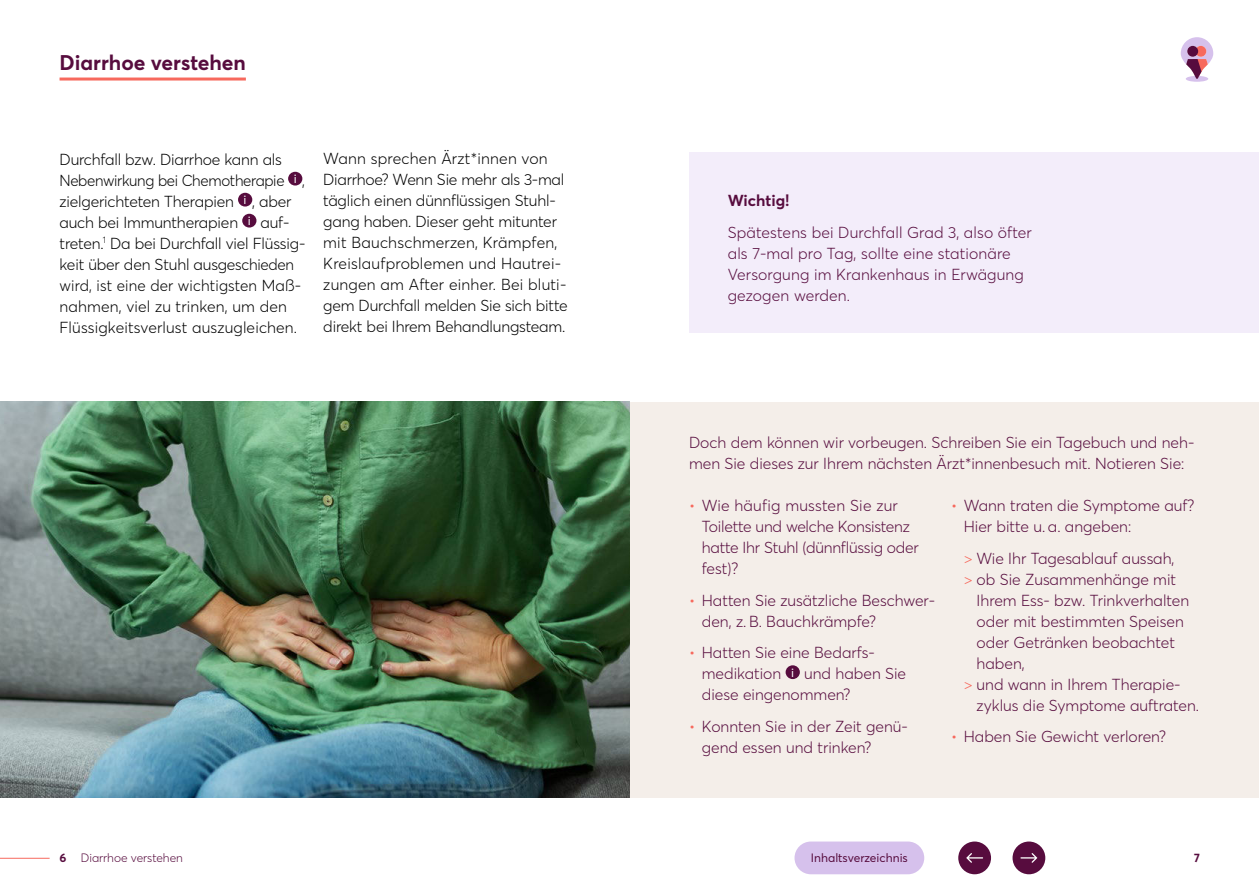
<style>
.page{position:relative;width:1259px;height:893px;background:#fff}
.page>*{position:absolute;margin:0;border:0;box-sizing:border-box;transform-origin:0 0}
.t1{font:700 21px "Averta Std PE";color:#570c3e}
.t2{font:300 15.75px/21px "Averta Std PE";color:#570c3e}
.t3{font:300 15.75px/21px "Averta Std PE";letter-spacing:-.01em;color:#000}
.t4{font:700 15.75px "Averta Std PE";color:#570c3e}
.t5{font:12px "Averta Std PE";color:#570c3e}
.t6{font:300 12px "Averta Std PE";color:#570c3e}
.t7{font:700 12px "Averta Std PE";color:#570c3e}
.s1{color:#f7695d}
</style>
<div class="page">
<div style="left:689px;top:152px;width:570px;height:181px;background:#f3edfa"></div>
<div style="left:629px;top:402px;width:630px;height:396px;background:#f4eee9"></div>
<img style="left:0;top:402px;width:629px;height:396px">
<div style="left:1185px;top:76px;width:23px;height:6px;background:#d6c1ec;border-radius:50%"></div>
<svg style="left:1180px;top:37px;width:33px;height:42px"></svg>
<hr style="left:60px;top:78px;width:186px;height:3px;background:#f7695d">
<div style="left:288px;top:172px;width:14px;height:14px;background:#570c3e;border-radius:50%"></div>
<div style="left:238px;top:193px;width:14px;height:14px;background:#570c3e;border-radius:50%"></div>
<div style="left:242px;top:214px;width:14px;height:14px;background:#570c3e;border-radius:50%"></div>
<div style="left:785px;top:665px;width:15px;height:14px;background:#570c3e;border-radius:50%"></div>
<hr style="left:0;top:858px;width:50px;height:1px;background:#f7695d">
<div style="left:794px;top:841px;width:130px;height:33px;background:#d6c1ec;border-radius:16px"></div>
<div style="left:958px;top:841px;width:33px;height:33px;background:#570c3e;border-radius:50%"></div>
<svg style="left:966px;top:853px;width:17px;height:10px"></svg>
<div style="left:1012px;top:841px;width:33px;height:33px;background:#570c3e;border-radius:50%"></div>
<svg style="left:1020px;top:853px;width:17px;height:10px"></svg>
<h1 class="t1" style="left:60px;top:51px;width:188px">Diarrhoe verstehen</h1>
<p class="t3" style="left:60px;top:149px;width:247px">Durchfall bzw. Diarrhoe kann als Nebenwirkung bei Chemotherapie <sup>i</sup> , zielgerichteten Therapien <sup>i</sup> , aber auch bei Immuntherapien <sup>i</sup> auf&shy;treten.<sup>1</sup> Da bei Durchfall viel Flüssig&shy;keit über den Stuhl ausgeschieden wird, ist eine der wichtigsten Maß&shy;nahmen, viel zu trinken, um den Flüssigkeitsverlust auszugleichen.</p>
<p class="t3" style="left:323px;top:149px;width:246px">Wann sprechen Ärzt*innen von Diarrhoe? Wenn Sie mehr als 3-mal täglich einen dünnflüssigen Stuhl&shy;gang haben. Dieser geht mitunter mit Bauchschmerzen, Krämpfen, Kreislaufproblemen und Hautrei&shy;zungen am After einher. Bei bluti&shy;gem Durchfall melden Sie sich bitte direkt bei Ihrem Behandlungsteam.</p>
<p class="t4" style="left:728px;top:192px;width:63px">Wichtig!</p>
<p class="t2" style="left:728px;top:222px;width:305px">Spätestens bei Durchfall Grad 3, also öfter als 7-mal pro Tag, sollte eine stationäre Versorgung im Krankenhaus in Erwägung gezogen werden.</p>
<p class="t2" style="left:689px;top:432px;width:507px">Doch dem können wir vorbeugen. Schreiben Sie ein Tagebuch und neh&shy;men Sie dieses zur Ihrem nächsten Ärzt*innenbesuch mit. Notieren Sie:</p>
<p class="t2" style="left:702px;top:495px;width:218px;text-indent:-13px"><span class="s1">•</span> Wie häufig mussten Sie zur<br>Toilette und welche Konsistenz hatte Ihr Stuhl (dünnflüssig oder fest)?</p>
<p class="t2" style="left:702px;top:590px;width:235px;text-indent:-13px"><span class="s1">•</span> Hatten Sie zusätzliche Beschwer&shy;den, z. B. Bauchkrämpfe?</p>
<p class="t2" style="left:702px;top:642px;width:206px;text-indent:-13px"><span class="s1">•</span> Hatten Sie eine Bedarfs&shy;medikation <sup>i</sup> und haben Sie diese eingenommen?</p>
<p class="t2" style="left:702px;top:716px;width:208px;text-indent:-13px"><span class="s1">•</span> Konnten Sie in der Zeit genü&shy;gend essen und trinken?</p>
<p class="t2" style="left:964px;top:495px;width:232px;text-indent:-13px"><span class="s1">•</span> Wann traten die Symptome auf?<br>Hier bitte u. a. angeben:</p>
<p class="t2" style="left:964px;top:548px;width:212px"><span class="s1">&gt;</span> Wie Ihr Tagesablauf aussah,</p>
<p class="t2" style="left:964px;top:569px;width:214px"><span class="s1">&gt;</span> ob Sie Zusammenhänge mit</p>
<p class="t2" style="left:976px;top:590px;width:214px">Ihrem Ess- bzw. Trinkverhalten</p>
<p class="t2" style="left:976px;top:611px;width:209px">oder mit bestimmten Speisen</p>
<p class="t2" style="left:976px;top:632px;width:200px">oder Getränken beobachtet</p>
<p class="t2" style="left:976px;top:653px;width:50px">haben,</p>
<p class="t2" style="left:964px;top:674px;width:218px"><span class="s1">&gt;</span> und wann in Ihrem Therapie-</p>
<p class="t2" style="left:976px;top:695px;width:224px">zyklus die Symptome auftraten.</p>
<p class="t2" style="left:951px;top:726px;width:216px"><span class="s1">•</span> Haben Sie Gewicht verloren?</p>
<p class="t7" style="left:60px;top:851px;width:8px">6</p>
<p class="t6" style="left:81px;top:851px;width:104px">Diarrhoe verstehen</p>
<p class="t5" style="left:811px;top:851px;width:98px">Inhaltsverzeichnis</p>
<p class="t7" style="left:1194px;top:851px;width:7px">7</p>
</div>
